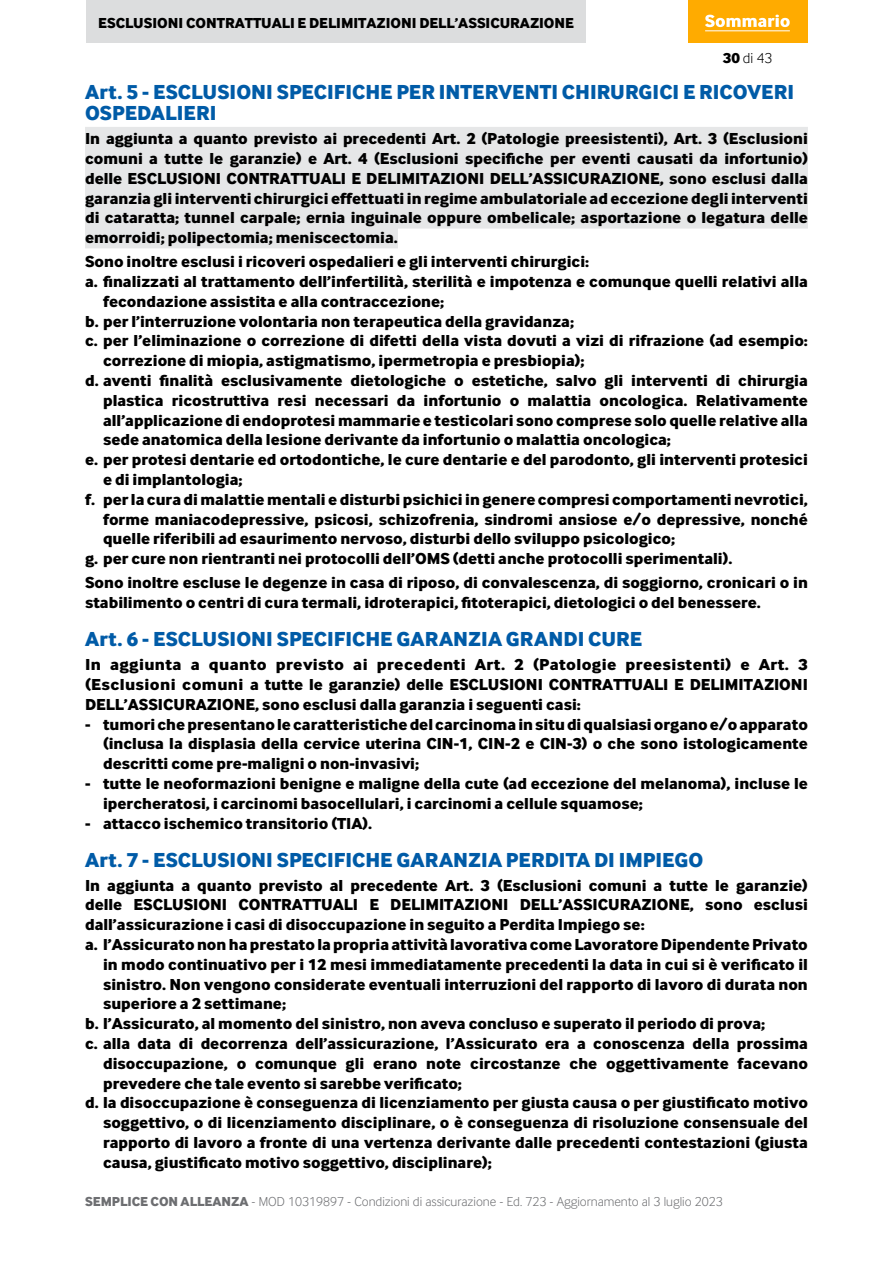
<style>
.page{position:relative;width:893px;height:1263px;background:#fff}
.page>*{position:absolute;margin:0;border:0;box-sizing:border-box;transform-origin:0 0}
.t1{font:700 21px/21px "Inter Face Da Ma Lt";letter-spacing:.005em;color:#005ba7}
.t2{font:700 16.5px/19.8px "Inter Face Da Ma Lt";color:#000;text-align:justify}
.t3{font:700 15px "Inter Face Da Ma Lt";color:#000}
.t4{font:15px "Inter Face Da Ma Lt";color:#000}
.t5{font:13.5px "Inter Face Da Ma Lt";color:#6d6e71}
.s1{font-weight:700}
</style>
<div class="page">
<div style="left:85px;top:127px;width:723px;height:22px;background:#e6e7e8"></div>
<div style="left:85px;top:147px;width:723px;height:22px;background:#e6e7e8"></div>
<div style="left:85px;top:166px;width:723px;height:23px;background:#e6e7e8"></div>
<div style="left:85px;top:186px;width:723px;height:23px;background:#e6e7e8"></div>
<div style="left:85px;top:206px;width:723px;height:23px;background:#e6e7e8"></div>
<div style="left:85px;top:226px;width:313px;height:22px;background:#e6e7e8"></div>
<div style="left:87px;top:0;width:499px;height:42px;background:#dcddde"></div>
<div style="left:688px;top:0;width:119px;height:42px;background:#ffab00"></div>
<svg style="left:705px;top:15px;width:85px;height:12px"></svg>
<hr style="left:705px;top:30px;width:85px;height:1px;background:#fff">
<p class="t3" style="left:98px;top:13px;width:477px">ESCLUSIONI CONTRATTUALI E DELIMITAZIONI DELL’ASSICURAZIONE</p>
<p class="t4" style="left:723px;top:50px;width:51px"><span class="s1">30</span> di 43</p>
<p class="t1" style="left:85px;top:81px;width:711px">Art. 5 - ESCLUSIONI SPECIFICHE PER INTERVENTI CHIRURGICI E RICOVERI<br>OSPEDALIERI</p>
<p class="t2" style="left:85px;top:128px;width:724px">In aggiunta a quanto previsto ai precedenti Art. 2 (Patologie preesistenti), Art. 3 (Esclusioni comuni a tutte le garanzie) e Art. 4 (Esclusioni specifiche per eventi causati da infortunio) delle ESCLUSIONI CONTRATTUALI E DELIMITAZIONI DELL’ASSICURAZIONE, sono esclusi dalla garanzia gli interventi chirurgici effettuati in regime ambulatoriale ad eccezione degli interventi di cataratta; tunnel carpale; ernia inguinale oppure ombelicale; asportazione o legatura delle emorroidi; polipectomia; meniscectomia.</p>
<p class="t2" style="left:85px;top:251px;width:506px">Sono inoltre esclusi i ricoveri ospedalieri e gli interventi chirurgici:</p>
<p class="t2" style="left:85px;top:271px;width:724px">a. finalizzati al trattamento dell’infertilità, sterilità e impotenza e comunque quelli relativi alla</p>
<p class="t2" style="left:103px;top:291px;width:343px">fecondazione assistita e alla contraccezione;</p>
<p class="t2" style="left:85px;top:311px;width:491px">b. per l’interruzione volontaria non terapeutica della gravidanza;</p>
<p class="t2" style="left:85px;top:330px;width:724px">c. per l’eliminazione o correzione di difetti della vista dovuti a vizi di rifrazione (ad esempio:</p>
<p class="t2" style="left:103px;top:350px;width:483px">correzione di miopia, astigmatismo, ipermetropia e presbiopia);</p>
<p class="t2" style="left:85px;top:370px;width:724px">d. aventi finalità esclusivamente dietologiche o estetiche, salvo gli interventi di chirurgia</p>
<p class="t2" style="left:103px;top:390px;width:706px">plastica ricostruttiva resi necessari da infortunio o malattia oncologica. Relativamente</p>
<p class="t2" style="left:103px;top:410px;width:706px">all’applicazione di endoprotesi mammarie e testicolari sono comprese solo quelle relative alla</p>
<p class="t2" style="left:103px;top:429px;width:569px">sede anatomica della lesione derivante da infortunio o malattia oncologica;</p>
<p class="t2" style="left:85px;top:449px;width:724px">e. per protesi dentarie ed ortodontiche, le cure dentarie e del parodonto, gli interventi protesici</p>
<p class="t2" style="left:103px;top:469px;width:141px">e di implantologia;</p>
<p class="t2" style="left:85px;top:489px;width:724px">f. per la cura di malattie mentali e disturbi psichici in genere compresi comportamenti nevrotici,</p>
<p class="t2" style="left:103px;top:509px;width:706px">forme maniacodepressive, psicosi, schizofrenia, sindromi ansiose e/o depressive, nonché</p>
<p class="t2" style="left:103px;top:528px;width:574px">quelle riferibili ad esaurimento nervoso, disturbi dello sviluppo psicologico;</p>
<p class="t2" style="left:85px;top:548px;width:649px">g. per cure non rientranti nei protocolli dell’OMS (detti anche protocolli sperimentali).</p>
<p class="t2" style="left:85px;top:572px;width:724px">Sono inoltre escluse le degenze in casa di riposo, di convalescenza, di soggiorno, cronicari o in stabilimento o centri di cura termali, idroterapici, fitoterapici, dietologici o del benessere.</p>
<p class="t1" style="left:85px;top:628px;width:559px">Art. 6 - ESCLUSIONI SPECIFICHE GARANZIA GRANDI CURE</p>
<p class="t2" style="left:85px;top:654px;width:724px">In aggiunta a quanto previsto ai precedenti Art. 2 (Patologie preesistenti) e Art. 3 (Esclusioni comuni a tutte le garanzie) delle ESCLUSIONI CONTRATTUALI E DELIMITAZIONI DELL’ASSICURAZIONE, sono esclusi dalla garanzia i seguenti casi:</p>
<p class="t2" style="left:103px;top:713px;width:706px;text-indent:-18px">- tumori che presentano le caratteristiche del carcinoma in situ di qualsiasi organo e/o apparato (inclusa la displasia della cervice uterina CIN-1, CIN-2 e CIN-3) o che sono istologicamente descritti come pre-maligni o non-invasivi;</p>
<p class="t2" style="left:103px;top:773px;width:706px;text-indent:-18px">- tutte le neoformazioni benigne e maligne della cute (ad eccezione del melanoma), incluse le ipercheratosi, i carcinomi basocellulari, i carcinomi a cellule squamose;</p>
<p class="t2" style="left:85px;top:812px;width:289px">- attacco ischemico transitorio (TIA).</p>
<p class="t1" style="left:85px;top:848px;width:620px">Art. 7 - ESCLUSIONI SPECIFICHE GARANZIA PERDITA DI IMPIEGO</p>
<p class="t2" style="left:85px;top:875px;width:724px">In aggiunta a quanto previsto al precedente Art. 3 (Esclusioni comuni a tutte le garanzie)</p>
<p class="t2" style="left:85px;top:894px;width:724px">delle ESCLUSIONI CONTRATTUALI E DELIMITAZIONI DELL’ASSICURAZIONE, sono esclusi</p>
<p class="t2" style="left:85px;top:914px;width:561px">dall’assicurazione i casi di disoccupazione in seguito a Perdita Impiego se:</p>
<p class="t2" style="left:85px;top:934px;width:724px">a. l’Assicurato non ha prestato la propria attività lavorativa come Lavoratore Dipendente Privato</p>
<p class="t2" style="left:103px;top:954px;width:706px">in modo continuativo per i 12 mesi immediatamente precedenti la data in cui si è verificato il</p>
<p class="t2" style="left:103px;top:974px;width:706px">sinistro. Non vengono considerate eventuali interruzioni del rapporto di lavoro di durata non</p>
<p class="t2" style="left:103px;top:993px;width:185px">superiore a 2 settimane;</p>
<p class="t2" style="left:85px;top:1013px;width:682px">b. l’Assicurato, al momento del sinistro, non aveva concluso e superato il periodo di prova;</p>
<p class="t2" style="left:85px;top:1033px;width:724px">c. alla data di decorrenza dell’assicurazione, l’Assicurato era a conoscenza della prossima</p>
<p class="t2" style="left:103px;top:1053px;width:706px">disoccupazione, o comunque gli erano note circostanze che oggettivamente facevano</p>
<p class="t2" style="left:103px;top:1073px;width:360px">prevedere che tale evento si sarebbe verificato;</p>
<p class="t2" style="left:85px;top:1092px;width:724px">d. la disoccupazione è conseguenza di licenziamento per giusta causa o per giustificato motivo</p>
<p class="t2" style="left:103px;top:1112px;width:706px">soggettivo, o di licenziamento disciplinare, o è conseguenza di risoluzione consensuale del</p>
<p class="t2" style="left:103px;top:1132px;width:706px">rapporto di lavoro a fronte di una vertenza derivante dalle precedenti contestazioni (giusta</p>
<p class="t2" style="left:103px;top:1152px;width:390px">causa, giustificato motivo soggettivo, disciplinare);</p>
<p class="t5" style="left:85px;top:1193px;width:639px"><span class="s1">SEMPLICE CON ALLEANZA</span> - MOD 10319897 - Condizioni di assicurazione - Ed. 723 - Aggiornamento al 3 luglio 2023</p>
</div>
